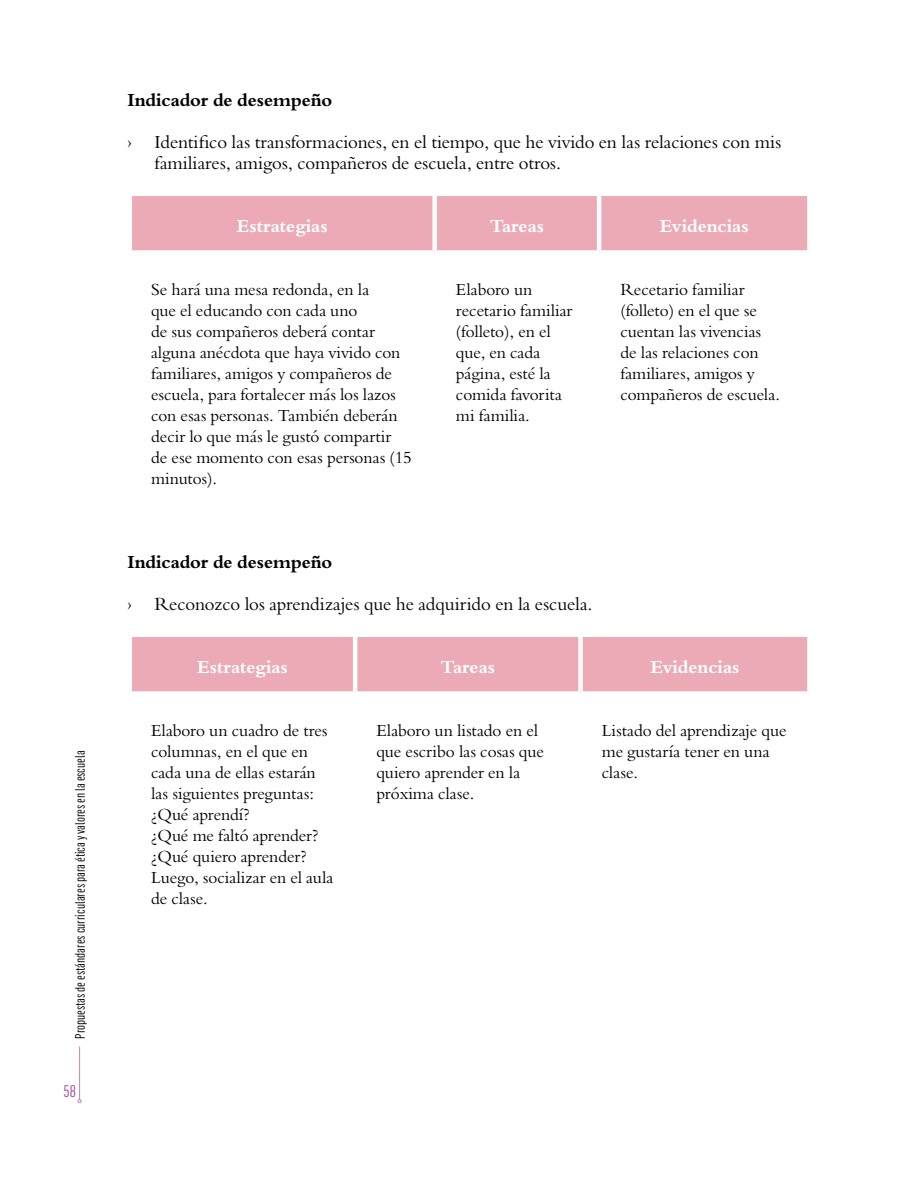
<style>
.page{position:relative;width:918px;height:1188px;background:#fff}
.page>*{position:absolute;margin:0;border:0;box-sizing:border-box;transform-origin:0 0}
.t1{font:18px/21px "Borgia Pro";letter-spacing:-.005em;color:#000}
.t2{font:700 18px "Borgia Pro";color:#fff}
.t3{font:700 18px "Borgia Pro";letter-spacing:-.005em;color:#000}
.t4{font:16.5px/21px "Borgia Pro";color:#000}
.t5{font:16.5px "Flama Condensed";color:#a84d97}
.t6{font:13.5px "Flama Condensed";color:#000}
</style>
<div class="page">
<div style="left:132px;top:196px;width:675px;height:54px;background:#ecaab6"></div>
<div style="left:432px;top:196px;width:5px;height:54px;background:#fff"></div>
<hr style="left:597px;top:196px;width:4px;height:54px;background:#fff">
<div style="left:132px;top:637px;width:675px;height:54px;background:#ecaab6"></div>
<hr style="left:353px;top:637px;width:4px;height:54px;background:#fff">
<div style="left:578px;top:637px;width:5px;height:54px;background:#fff"></div>
<hr style="left:79px;top:1047px;width:1px;height:53px;background:#c282b6">
<p class="t6" style="left:72px;top:1039px;width:290px;rotate:-90deg">Propuestas de estándares curriculares para ética y valores en la escuela</p>
<p class="t5" style="left:64px;top:1081px;width:14px">58</p>
<p class="t3" style="left:128px;top:89px;width:206px">Indicador de desempeño</p>
<p class="t1" style="left:128px;top:132px;width:6px">›</p>
<p class="t1" style="left:155px;top:132px;width:628px">Identifico las transformaciones, en el tiempo, que he vivido en las relaciones con mis familiares, amigos, compañeros de escuela, entre otros.</p>
<p class="t2" style="left:237px;top:215px;width:92px">Estrategias</p>
<p class="t2" style="left:490px;top:215px;width:56px">Tareas</p>
<p class="t2" style="left:660px;top:215px;width:90px">Evidencias</p>
<p class="t4" style="left:151px;top:279px;width:262px">Se hará una mesa redonda, en la<br>que el educando con cada uno<br>de sus compañeros deberá contar alguna anécdota que haya vivido con familiares, amigos y compañeros de escuela, para fortalecer más los lazos con esas personas. También deberán decir lo que más le gustó compartir de ese momento con esas personas (15 minutos).</p>
<p class="t4" style="left:456px;top:279px;width:118px">Elaboro un recetario familiar (folleto), en el que, en cada página, esté la comida favorita mi familia.</p>
<p class="t4" style="left:620px;top:279px;width:161px">Recetario familiar (folleto) en el que se cuentan las vivencias de las relaciones con familiares, amigos y compañeros de escuela.</p>
<p class="t3" style="left:128px;top:551px;width:206px">Indicador de desempeño</p>
<p class="t1" style="left:128px;top:594px;width:6px">›</p>
<p class="t1" style="left:155px;top:594px;width:440px">Reconozco los aprendizajes que he adquirido en la escuela.</p>
<p class="t2" style="left:197px;top:656px;width:92px">Estrategias</p>
<p class="t2" style="left:441px;top:656px;width:56px">Tareas</p>
<p class="t2" style="left:651px;top:656px;width:90px">Evidencias</p>
<p class="t4" style="left:151px;top:720px;width:184px">Elaboro un cuadro de tres columnas, en el que en cada una de ellas estarán las siguientes preguntas: ¿Qué aprendí?<br>¿Qué me faltó aprender? ¿Qué quiero aprender?<br>Luego, socializar en el aula de clase.</p>
<p class="t4" style="left:376px;top:720px;width:169px">Elaboro un listado en el que escribo las cosas que quiero aprender en la próxima clase.</p>
<p class="t4" style="left:602px;top:720px;width:186px">Listado del aprendizaje que me gustaría tener en una clase.</p>
</div>
